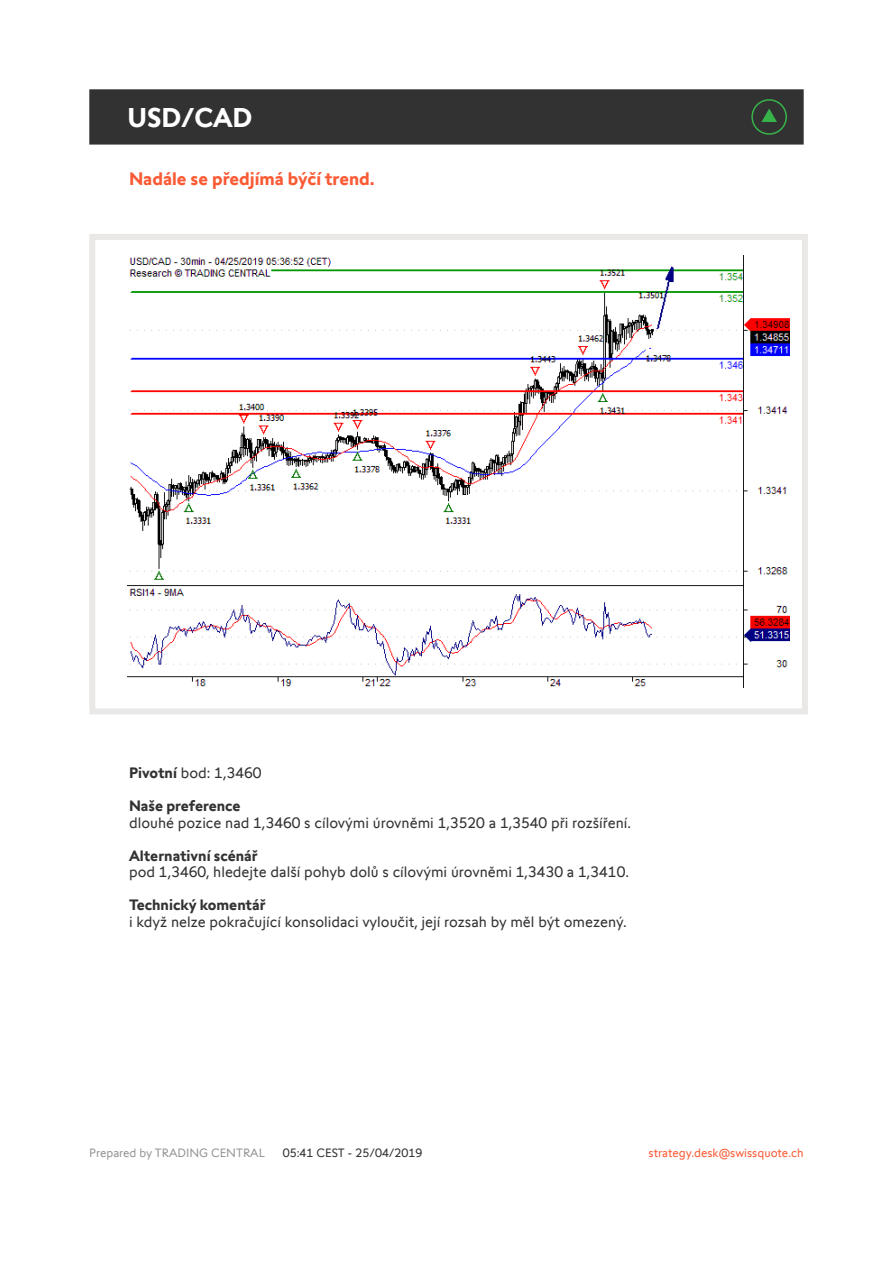
<style>
.page{position:relative;width:893px;height:1263px;background:#fff}
.page>*{position:absolute;margin:0;border:0;box-sizing:border-box;transform-origin:0 0}
.t1{font:700 27px "Swissquote CT";color:#fff}
.t2{font:700 18px "Swissquote CT";color:#fa5b35}
.t3{font:15px "Swissquote CT";color:#323232}
.t4{font:700 15px "Swissquote CT";color:#323232}
.t5{font:12px "Swissquote CT";color:#fa5b35}
.t6{font:12px "Swissquote CT";color:#939598}
.t7{font:12px "Swissquote CT";color:#323232}
.s1{font-weight:700}
</style>
<div class="page">
<div style="left:89px;top:234px;width:719px;height:480px;border:6px solid #e9e8e7"></div>
<div style="left:89px;top:89px;width:715px;height:56px;background:#323232;border:2px solid #323232"></div>
<img style="left:128px;top:255px;width:661px;height:432px">
<svg style="left:751px;top:99px;width:36px;height:36px"></svg>
<h1 class="t1" style="left:128px;top:101px;width:126px">USD/CAD</h1>
<p class="t2" style="left:129px;top:168px;width:247px">Nadále se předjímá býčí trend.</p>
<p class="t3" style="left:129px;top:764px;width:134px"><span class="s1">Pivotní</span> bod: 1,3460</p>
<p class="t4" style="left:129px;top:797px;width:113px">Naše preference</p>
<p class="t3" style="left:129px;top:814px;width:503px">dlouhé pozice nad 1,3460 s cílovými úrovněmi 1,3520 a 1,3540 při rozšíření.</p>
<p class="t4" style="left:129px;top:846px;width:130px">Alternativní scénář</p>
<p class="t3" style="left:129px;top:863px;width:501px">pod 1,3460, hledejte další pohyb dolů s cílovými úrovněmi 1,3430 a 1,3410.</p>
<p class="t4" style="left:129px;top:896px;width:138px">Technický komentář</p>
<p class="t3" style="left:129px;top:913px;width:499px">i když nelze pokračující konsolidaci vyloučit, její rozsah by měl být omezený.</p>
<p class="t6" style="left:89px;top:1145px;width:177px">Prepared by TRADING CENTRAL</p>
<p class="t7" style="left:283px;top:1145px;width:141px">05:41 CEST - 25/04/2019</p>
<p class="t5" style="left:649px;top:1145px;width:157px">strategy.desk@swissquote.ch</p>
</div>
